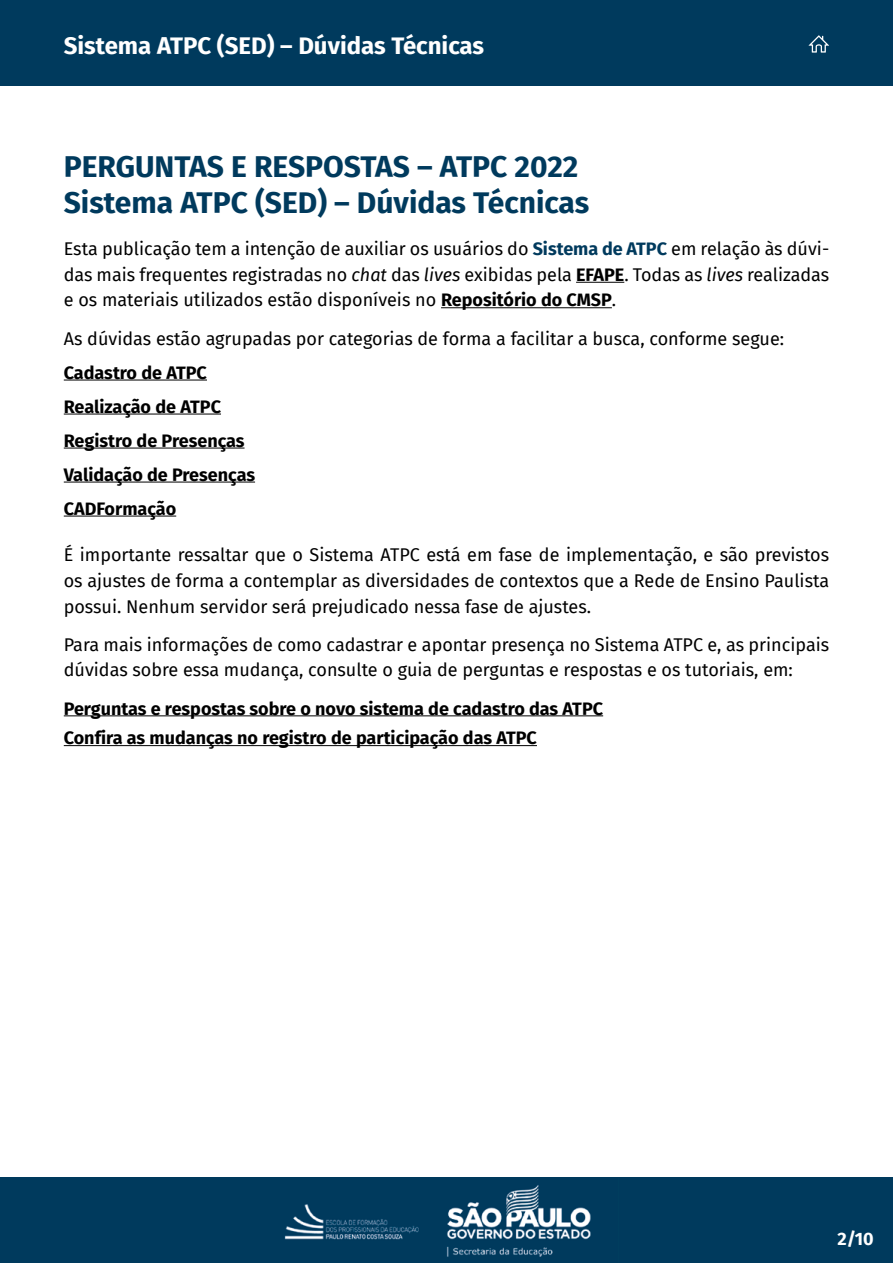
<style>
.page{position:relative;width:893px;height:1263px;background:#fff}
.page>*{position:absolute;margin:0;border:0;box-sizing:border-box;transform-origin:0 0}
.t1{font:700 30px/36px "Fira Sans";color:#003a5d}
.t2{font:700 24px "Fira Sans";color:#fff}
.t3{font:18px/25.5px "Fira Sans";color:#000;text-align:justify}
.t4{font:700 18px/34px "Fira Sans";color:#000}
.t5{font:700 18px "Fira Sans";color:#fff}
.s1{font-weight:700;color:#003a5d}
.s2{font-style:italic}
.s3{font-weight:700}
</style>
<div class="page">
<div style="left:0;top:0;width:893px;height:85px;background:#003a5d"></div>
<div style="left:0;top:1178px;width:893px;height:85px;background:#003a5d"></div>
<img style="left:284px;top:1185px;width:307px;height:72px">
<svg style="left:808px;top:35px;width:21px;height:18px"></svg>
<hr style="left:576px;top:282px;width:48px;height:1px;background:#000">
<hr style="left:441px;top:307px;width:171px;height:1px;background:#000">
<hr style="left:64px;top:380px;width:143px;height:1px;background:#000">
<hr style="left:64px;top:414px;width:157px;height:1px;background:#000">
<hr style="left:64px;top:448px;width:181px;height:1px;background:#000">
<hr style="left:64px;top:482px;width:191px;height:1px;background:#000">
<hr style="left:64px;top:516px;width:112px;height:1px;background:#000">
<hr style="left:64px;top:715px;width:539px;height:1px;background:#000">
<hr style="left:64px;top:745px;width:473px;height:1px;background:#000">
<h2 class="t2" style="left:64px;top:25px;width:422px">Sistema ATPC (SED) – Dúvidas Técnicas</h2>
<h1 class="t1" style="left:64px;top:146px;width:527px">PERGUNTAS E RESPOSTAS – ATPC 2022<br>Sistema ATPC (SED) – Dúvidas Técnicas</h1>
<p class="t3" style="left:64px;top:236px;width:767px">Esta publicação tem a intenção de auxiliar os usuários do <span class="s1">Sistema de ATPC</span> em relação às dúvi&shy;das mais frequentes registradas no <span class="s2">chat</span> das <span class="s2">lives</span> exibidas pela <span class="s3">EFAPE</span>. Todas as <span class="s2">lives</span> realizadas e os materiais utilizados estão disponíveis no <span class="s3">Repositório do CMSP</span>.</p>
<p class="t3" style="left:64px;top:325px;width:722px">As dúvidas estão agrupadas por categorias de forma a facilitar a busca, conforme segue:</p>
<p class="t4" style="left:64px;top:354px;width:193px">Cadastro de ATPC<br>Realização de ATPC<br>Registro de Presenças<br>Validação de Presenças<br>CADFormação</p>
<p class="t3" style="left:64px;top:542px;width:767px">É importante ressaltar que o Sistema ATPC está em fase de implementação, e são previstos os ajustes de forma a contemplar as diversidades de contextos que a Rede de Ensino Paulista possui. Nenhum servidor será prejudicado nessa fase de ajustes.</p>
<p class="t3" style="left:64px;top:631px;width:767px">Para mais informações de como cadastrar e apontar presença no Sistema ATPC e, as principais dúvidas sobre essa mudança, consulte o guia de perguntas e respostas e os tutoriais, em:</p>
<p class="t4" style="left:64px;top:692px;width:541px;line-height:29.7px">Perguntas e respostas sobre o novo sistema de cadastro das ATPC<br>Confira as mudanças no registro de participação das ATPC</p>
<p class="t5" style="left:837px;top:1223px;width:38px">2/10</p>
</div>
